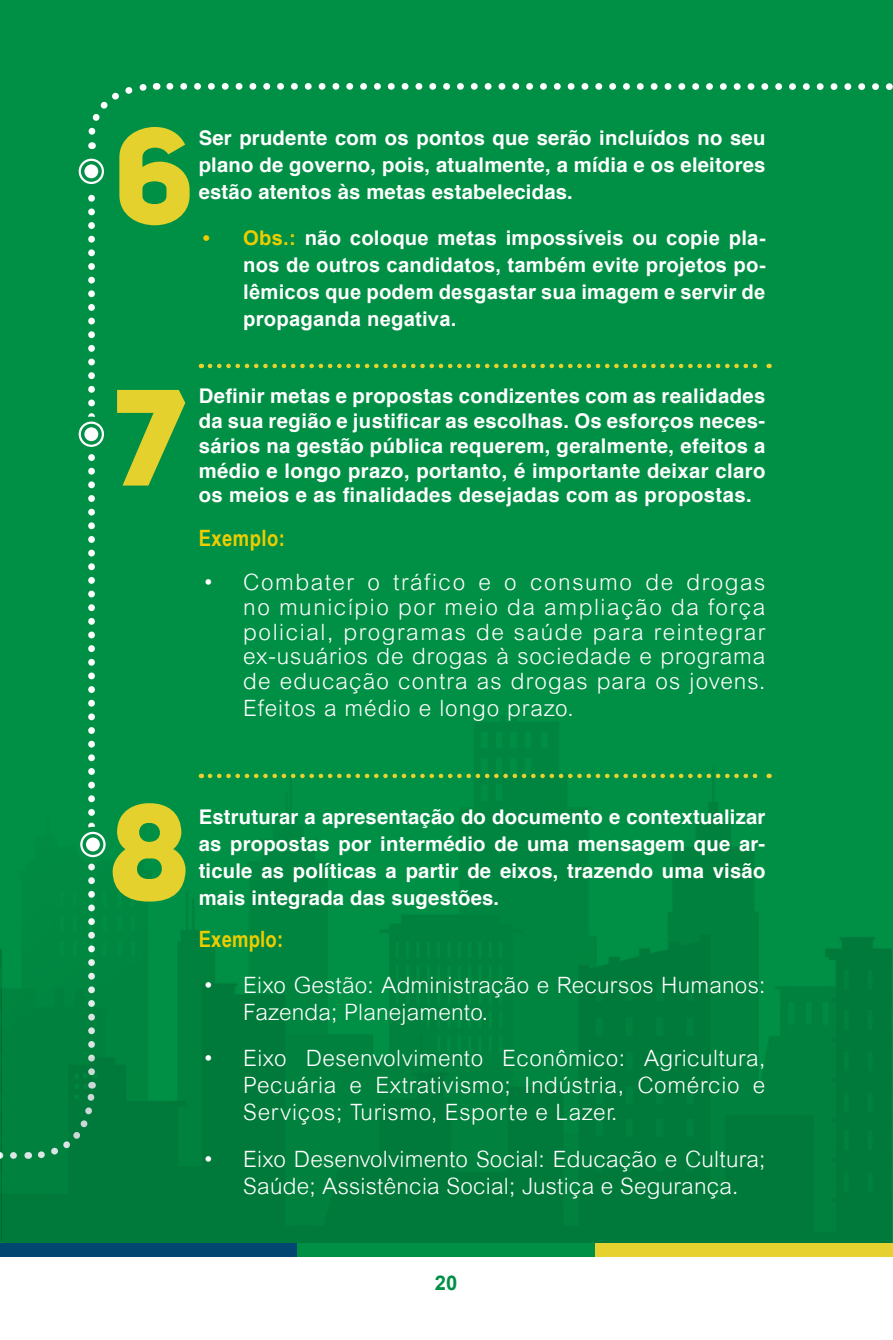
<style>
.page{position:relative;width:893px;height:1340px;background:#fff}
.page>*{position:absolute;margin:0;border:0;box-sizing:border-box;transform-origin:0 0}
.t1{font:135px/261.4px "Uni Sans Heavy CAPS";color:#e5d12e}
.t2{font:300 22.5px/24.8px "Arial";letter-spacing:.01em;color:#fff;text-align:justify}
.t3{font:300 22.5px "Arial";letter-spacing:.04em;color:#fff}
.t4{font:700 22.5px "Arial Narrow";letter-spacing:.015em;color:#eecd00}
.t5{font:700 20.25px/27px "Helvetica";letter-spacing:.01em;color:#fff;text-align:justify}
.t6{font:700 20.25px/27px "Arial";letter-spacing:.01em;color:#fff;text-align:justify}
.t7{font:700 20.25px "Arial";color:#009045}
.s1{color:#eecd00}
</style>
<div class="page">
<div style="left:0;top:1242px;width:298px;height:14px;background:#014571"></div>
<div style="left:298px;top:1242px;width:297px;height:14px;background:#009045"></div>
<div style="left:595px;top:1242px;width:297px;height:14px;background:#e7d131"></div>
<div style="left:1px;top:0;width:892px;height:1242px;background:#009045"></div>
<hr style="left:0;top:0;width:1px;height:1242px;background:#009045">
<img style="left:0;top:715px;width:891px;height:527px">
<svg style="left:0;top:1152px;width:21px;height:6px"></svg>
<svg style="left:28px;top:1081px;width:70px;height:81px"></svg>
<svg style="left:84px;top:83px;width:73px;height:988px"></svg>
<svg style="left:166px;top:83px;width:727px;height:7px"></svg>
<svg style="left:210px;top:364px;width:560px;height:4px"></svg>
<svg style="left:210px;top:773px;width:560px;height:5px"></svg>
<svg style="left:75px;top:155px;width:32px;height:32px"></svg>
<div style="left:74px;top:154px;width:35px;height:35px;border:3px solid #008f45;border-radius:50%"></div>
<div style="left:84px;top:164px;width:14px;height:14px;background:#fff;border-radius:50%"></div>
<div style="left:79px;top:159px;width:25px;height:25px;border:2px solid #fff;border-radius:50%"></div>
<svg style="left:75px;top:418px;width:32px;height:32px"></svg>
<div style="left:74px;top:416px;width:35px;height:36px;border:3px solid #008f45;border-radius:50%"></div>
<div style="left:84px;top:427px;width:14px;height:14px;background:#fff;border-radius:50%"></div>
<div style="left:79px;top:421px;width:25px;height:26px;border:2px solid #fff;border-radius:50%"></div>
<svg style="left:77px;top:828px;width:32px;height:32px"></svg>
<div style="left:75px;top:826px;width:36px;height:36px;border:3px solid #008f45;border-radius:50%"></div>
<div style="left:86px;top:837px;width:14px;height:14px;background:#fff;border-radius:50%"></div>
<div style="left:80px;top:831px;width:26px;height:26px;border:2px solid #fff;border-radius:50%"></div>
<h1 class="t1" style="left:114px;top:43px;width:80px">6<br>7</h1>
<p class="t5" style="left:199px;top:125px;width:568px">Ser prudente com os pontos que serão incluídos no seu plano de governo, pois, atualmente, a mídia e os eleitores estão atentos às metas estabelecidas.</p>
<p class="t6" style="left:243px;top:225px;width:524px;text-indent:-40px"><span class="s1">• Obs.:</span> não coloque metas impossíveis ou copie pla&shy;nos de outros candidatos, também evite projetos po&shy;lêmicos que podem desgastar sua imagem e servir de propaganda negativa.</p>
<p class="t5" style="left:199px;top:384px;width:568px;line-height:24.8px">Definir metas e propostas condizentes com as realidades da sua região e justificar as escolhas. Os esforços neces&shy;sários na gestão pública requerem, geralmente, efeitos a médio e longo prazo, portanto, é importante deixar claro os meios e as finalidades desejadas com as propostas.</p>
<p class="t4" style="left:199px;top:521px;width:88px">Exemplo:</p>
<p class="t2" style="left:243px;top:570px;width:524px;text-indent:-40px">• Combater o tráfico e o consumo de drogas no município por meio da ampliação da força policial, programas de saúde para reintegrar ex-usuários de drogas à sociedade e programa de educação contra as drogas para os jovens.</p>
<p class="t3" style="left:243px;top:695px;width:332px">Efeitos a médio e longo prazo.</p>
<h1 class="t1" style="left:109px;top:719px;width:82px">8</h1>
<p class="t5" style="left:199px;top:804px;width:568px">Estruturar a apresentação do documento e contextualizar as propostas por intermédio de uma mensagem que ar&shy;ticule as políticas a partir de eixos, trazendo uma visão mais integrada das sugestões.</p>
<p class="t4" style="left:199px;top:922px;width:86px">Exemplo:</p>
<p class="t2" style="left:243px;top:971px;width:524px;line-height:27px;text-indent:-41px">• Eixo Gestão: Administração e Recursos Humanos:<br>Fazenda; Planejamento.</p>
<p class="t2" style="left:243px;top:1045px;width:524px;line-height:27px;text-indent:-40px">• Eixo Desenvolvimento Econômico: Agricultura, Pecuária e Extrativismo; Indústria, Comércio e Serviços; Turismo, Esporte e Lazer.</p>
<p class="t2" style="left:243px;top:1145px;width:524px;line-height:27px;text-indent:-40px">• Eixo Desenvolvimento Social: Educação e Cultura;<br>Saúde; Assistência Social; Justiça e Segurança.</p>
<p class="t7" style="left:435px;top:1268px;width:24px">20</p>
</div>
